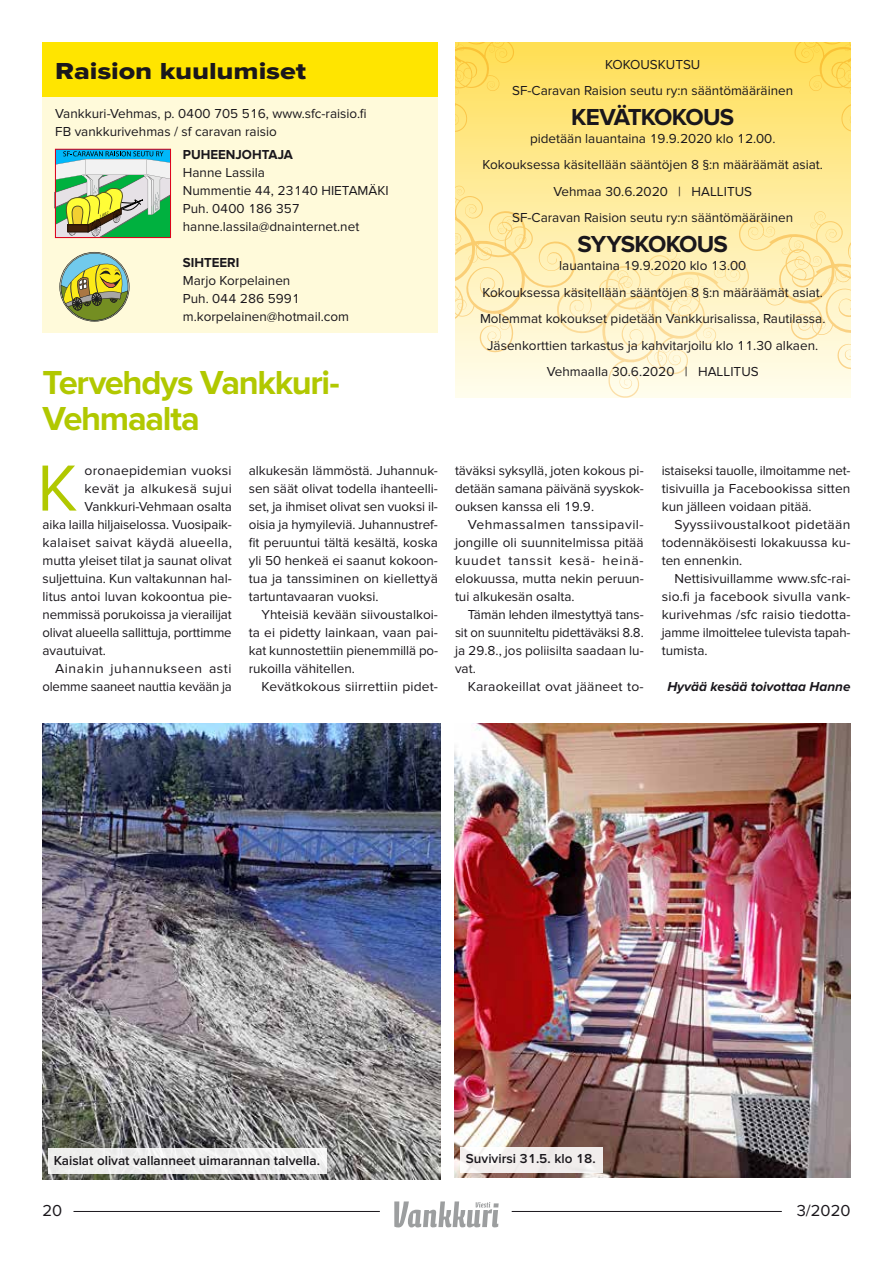
<style>
.page{position:relative;width:893px;height:1263px;background:#fff}
.page>*{position:absolute;margin:0;border:0;box-sizing:border-box;transform-origin:0 0}
.t1{font:67.5px "Proxima Nova";color:#b1c800}
.t2{font:700 34.5px/36px "Proxima Nova";letter-spacing:-.035em;color:#b1c800}
.t3{font:700 24px "Proxima Nova";letter-spacing:-.035em;color:#1a171c}
.t4{font:24px "Proxima Nova Extrabld";letter-spacing:-.005em;color:#1a171c;scale:1.2 1}
.t5{font:16.5px "Proxima Nova";color:#1a171c}
.t6{font:13.5px/18px "Proxima Nova";color:#1a171c;text-align:justify}
.t7{font:600 13.5px "Proxima Nova";color:#1a171c}
.t8{font:italic 700 13.5px "Proxima Nova";color:#1a171c}
.t9{font:13.5px "Proxima Nova";letter-spacing:.04em;color:#1a171c}
.t10{font:700 13.5px "Proxima Nova";color:#1a171c}
.t11{font:13.5px "Proxima Nova";letter-spacing:.025em;color:#1a171c}
</style>
<div class="page">
<hr style="left:73px;top:1211px;width:307px;height:1px;background:#1a171c">
<hr style="left:512px;top:1211px;width:270px;height:1px;background:#1a171c">
<svg style="left:394px;top:1201px;width:105px;height:26px"></svg>
<div style="left:43px;top:43px;width:395px;height:290px;background:#fffada"></div>
<div style="left:43px;top:43px;width:395px;height:54px;background:#ffe500"></div>
<svg style="left:54px;top:149px;width:115px;height:89px;background:#91c298"></svg>
<div style="left:55px;top:149px;width:116px;height:89px;border:1px solid #e2001a"></div>
<svg style="left:59px;top:252px;width:71px;height:70px"></svg>
<svg style="left:455px;top:43px;width:395px;height:143px;background:#ffe579"></svg>
<svg style="left:455px;top:186px;width:395px;height:212px;background:#fef1bf"></svg>
<svg style="left:789px;top:43px;width:61px;height:90px;background:#fedf66"></svg>
<svg style="left:455px;top:43px;width:65px;height:90px;background:#fedf66"></svg>
<img style="left:43px;top:724px;width:397px;height:455px">
<img style="left:455px;top:724px;width:396px;height:454px">
<div style="left:48px;top:1148px;width:278px;height:26px;background:#efefee"></div>
<div style="left:460px;top:1146px;width:142px;height:26px;background:linear-gradient(to right,#f7f4f3,#eeebea)"></div>
<h3 class="t4" style="left:55px;top:57px;width:211px">Raision kuulumiset</h3>
<p class="t6" style="left:55px;top:105px;width:313px">Vankkuri-Vehmas, p. 0400 705 516, www.sfc-raisio.fi<br>FB vankkurivehmas / sf caravan raisio</p>
<p class="t10" style="left:183px;top:147px;width:112px">PUHEENJOHTAJA</p>
<p class="t6" style="left:183px;top:164px;width:207px;text-align:left">Hanne Lassila<br>Nummentie 44, 23140 HIETAMÄKI<br>Puh. 0400 186 357 hanne.lassila@dnainternet.net</p>
<p class="t10" style="left:183px;top:255px;width:58px">SIHTEERI</p>
<p class="t6" style="left:183px;top:272px;width:168px;text-align:left">Marjo Korpelainen<br>Puh. 044 286 5991 m.korpelainen@hotmail.com</p>
<h2 class="t2" style="left:43px;top:365px;width:299px">Tervehdys Vankkuri-<br>Vehmaalta</h2>
<h1 class="t1" style="left:37px;top:449px;width:42px">K</h1>
<p class="t6" style="left:85px;top:461px;width:149px">oronaepidemian vuoksi</p>
<p class="t6" style="left:249px;top:461px;width:191px">alkukesän lämmöstä. Juhannuk&shy;sen säät olivat todella ihanteelli&shy;set, ja ihmiset olivat sen vuoksi il&shy;oisia ja hymyileviä. Juhannustref&shy;fit peruuntui tältä kesältä, koska yli 50 henkeä ei saanut kokoon&shy;tua ja tanssiminen on kiellettyä tartuntavaaran vuoksi.</p>
<p class="t6" style="left:249px;top:605px;width:191px;text-indent:13px">Yhteisiä kevään siivoustalkoi&shy;ta ei pidetty lainkaan, vaan pai&shy;kat kunnostettiin pienemmillä po&shy;rukoilla vähitellen.</p>
<p class="t6" style="left:261px;top:677px;width:178px">Kevätkokous siirrettiin pidet-</p>
<p class="t11" style="left:85px;top:480px;width:149px">kevät ja alkukesä sujui</p>
<p class="t6" style="left:85px;top:497px;width:149px">Vankkuri-Vehmaan osalta</p>
<p class="t6" style="left:43px;top:515px;width:191px">aika lailla hiljaiselossa. Vuosipaik-</p>
<p class="t6" style="left:43px;top:533px;width:191px">kalaiset saivat käydä alueella,</p>
<p class="t6" style="left:43px;top:551px;width:191px">mutta yleiset tilat ja saunat olivat</p>
<p class="t6" style="left:43px;top:569px;width:191px">suljettuina. Kun valtakunnan hal-</p>
<p class="t6" style="left:43px;top:587px;width:191px">litus antoi luvan kokoontua pie-</p>
<p class="t6" style="left:43px;top:605px;width:191px">nemmissä porukoissa ja vierailijat</p>
<p class="t6" style="left:43px;top:623px;width:191px">olivat alueella sallittuja, porttimme</p>
<p class="t6" style="left:43px;top:641px;width:65px">avautuivat.</p>
<p class="t9" style="left:55px;top:660px;width:178px">Ainakin juhannukseen asti</p>
<p class="t6" style="left:43px;top:677px;width:191px">olemme saaneet nauttia kevään ja</p>
<p class="t6" style="left:512px;top:51px;width:283px;line-height:26.5px;text-align:center">KOKOUSKUTSU<br>SF-Caravan Raision seutu ry:n sääntömääräinen</p>
<h3 class="t3" style="left:571px;top:103px;width:165px">KEVÄTKOKOUS</h3>
<p class="t6" style="left:482px;top:125px;width:342px;line-height:26.5px;text-align:center">pidetään lauantaina 19.9.2020 klo 12.00.<br>Kokouksessa käsitellään sääntöjen 8 §:n määräämät asiat.<br>Vehmaa 30.6.2020 | HALLITUS<br>SF-Caravan Raision seutu ry:n sääntömääräinen</p>
<h3 class="t3" style="left:577px;top:230px;width:152px">SYYSKOKOUS</h3>
<p class="t6" style="left:480px;top:252px;width:347px;line-height:26.5px;text-align:center">lauantaina 19.9.2020 klo 13.00<br>Kokouksessa käsitellään sääntöjen 8 §:n määräämät asiat.<br>Molemmat kokoukset pidetään Vankkurisalissa, Rautilassa.<br>Jäsenkorttien tarkastus ja kahvitarjoilu klo 11.30 alkaen.<br>Vehmaalla 30.6.2020 | HALLITUS</p>
<p class="t6" style="left:455px;top:461px;width:190px">täväksi syksyllä, joten kokous pi&shy;detään samana päivänä syyskok&shy;ouksen kanssa eli 19.9.</p>
<p class="t6" style="left:455px;top:515px;width:190px;text-indent:13px">Vehmassalmen tanssipavil&shy;jongille oli suunnitelmissa pitää kuudet tanssit kesä- heinä&shy;elokuussa, mutta nekin peruun&shy;tui alkukesän osalta.</p>
<p class="t6" style="left:455px;top:605px;width:190px;text-indent:13px">Tämän lehden ilmestyttyä tans&shy;sit on suunniteltu pidettäväksi 8.8. ja 29.8., jos poliisilta saadaan lu&shy;vat.</p>
<p class="t6" style="left:468px;top:677px;width:177px">Karaokeillat ovat jääneet to-</p>
<p class="t6" style="left:662px;top:461px;width:190px">istaiseksi tauolle, ilmoitamme net&shy;tisivuilla ja Facebookissa sitten kun jälleen voidaan pitää.</p>
<p class="t6" style="left:662px;top:515px;width:190px;text-indent:13px">Syyssiivoustalkoot pidetään todennäköisesti lokakuussa ku&shy;ten ennenkin.</p>
<p class="t6" style="left:662px;top:569px;width:190px;text-indent:13px">Nettisivuillamme www.sfc-rai&shy;sio.fi ja facebook sivulla vank&shy;kurivehmas /sfc raisio tiedotta&shy;jamme ilmoittelee tulevista tapah&shy;tumista.</p>
<p class="t8" style="left:667px;top:678px;width:185px">Hyvää kesää toivottaa Hanne</p>
<p class="t7" style="left:54px;top:1152px;width:268px">Kaislat olivat vallanneet uimarannan talvella.</p>
<p class="t7" style="left:466px;top:1151px;width:131px">Suvivirsi 31.5. klo 18.</p>
<p class="t5" style="left:43px;top:1201px;width:21px">20</p>
<p class="t5" style="left:797px;top:1201px;width:55px">3/2020</p>
</div>
